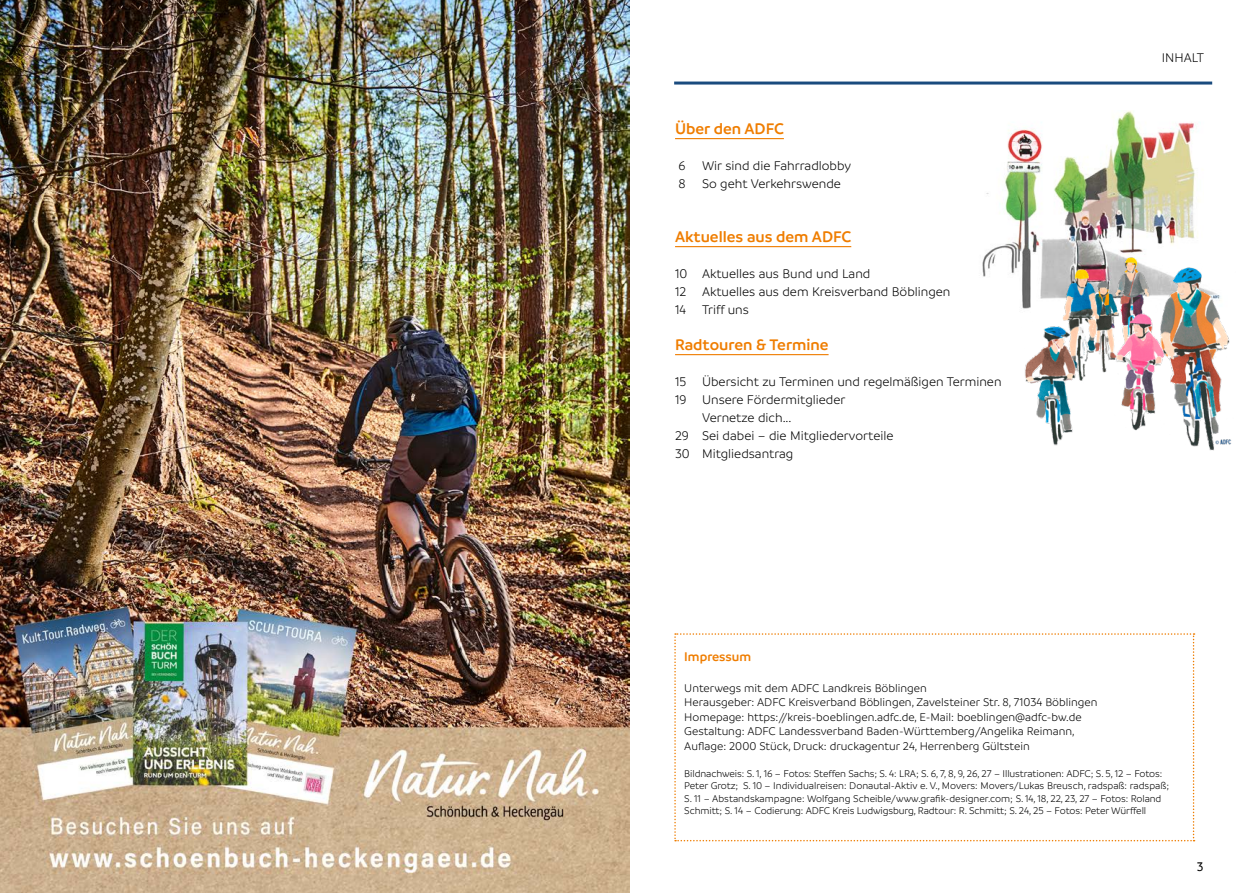
<style>
.page{position:relative;width:1259px;height:893px;background:#fff}
.page>*{position:absolute;margin:0;border:0;box-sizing:border-box;transform-origin:0 0}
.Überschrift_11pt_Unt{font:600 16.5px "Branding";color:#ef7d00}
.Text_9pt_k{font:300 13.5px "Branding";color:#000}
.t1{font:600 13.5px "Branding";color:#ef7d00}
.t2{font:500 13.5px "Branding";color:#000}
.t3{font:300 12px/14.4px "Branding";color:#000}
.t4{font:300 10.5px/12.6px "Branding";letter-spacing:-.01em;color:#000}
</style>
<div class="page">
<img style="left:982px;top:111px;width:218px;height:166px">
<img style="left:1017px;top:251px;width:215px;height:200px">
<hr style="left:674px;top:82px;width:538px;height:3px;background:#1a4b7e">
<img style="left:0;top:0;width:629px;height:893px">
<hr style="left:675px;top:138px;width:109px;height:1px;background:#ef7d00">
<hr style="left:675px;top:246px;width:176px;height:1px;background:#ef7d00">
<hr style="left:675px;top:354px;width:153px;height:1px;background:#ef7d00">
<svg style="left:674px;top:633px;width:520px;height:208px"></svg>
<p class="Überschrift_11pt_Unt" style="left:675px;top:119px;width:110px">Über den ADFC</p>
<p class="Text_9pt_k" style="left:678px;top:158px;width:174px">6 Wir sind die Fahrradlobby</p>
<p class="Text_9pt_k" style="left:678px;top:176px;width:164px">8 So geht Verkehrswende</p>
<p class="Überschrift_11pt_Unt" style="left:675px;top:227px;width:178px">Aktuelles aus dem ADFC</p>
<p class="Text_9pt_k" style="left:675px;top:266px;width:197px">10 Aktuelles aus Bund und Land</p>
<p class="Text_9pt_k" style="left:675px;top:284px;width:277px">12 Aktuelles aus dem Kreisverband Böblingen</p>
<p class="Text_9pt_k" style="left:675px;top:302px;width:75px">14 Triff uns</p>
<p class="Überschrift_11pt_Unt" style="left:675px;top:335px;width:155px">Radtouren &amp; Termine</p>
<p class="Text_9pt_k" style="left:675px;top:374px;width:328px">15 Übersicht zu Terminen und regelmäßigen Terminen</p>
<p class="Text_9pt_k" style="left:675px;top:392px;width:172px">19 Unsere Fördermitglieder</p>
<p class="Text_9pt_k" style="left:702px;top:410px;width:91px">Vernetze dich...</p>
<p class="Text_9pt_k" style="left:675px;top:428px;width:220px">29 Sei dabei – die Mitgliedervorteile</p>
<p class="Text_9pt_k" style="left:675px;top:446px;width:120px">30 Mitgliedsantrag</p>
<p class="Text_9pt_k" style="left:1162px;top:51px;width:44px">INHALT</p>
<p class="t1" style="left:684px;top:650px;width:68px">Impressum</p>
<p class="t3" style="left:684px;top:681px;width:415px">Unterwegs mit dem ADFC Landkreis Böblingen<br>Herausgeber: ADFC Kreisverband Böblingen, Zavelsteiner Str. 8, 71034 Böblingen Homepage: https://kreis-boeblingen.adfc.de, E-Mail: boeblingen@adfc-bw.de Gestaltung: ADFC Landessverband Baden-Württemberg/Angelika Reimann, Auflage: 2000 Stück, Druck: druckagentur 24, Herrenberg Gültstein</p>
<p class="t4" style="left:684px;top:767px;width:486px">Bildnachweis: S. 1, 16 – Fotos: Steffen Sachs; S. 4: LRA; S. 6, 7, 8, 9, 26, 27 – Illustrationen: ADFC; S. 5, 12 – Fotos:<br>Peter Grotz; S. 10 – Individualreisen: Donautal-Aktiv e. V., Movers: Movers/Lukas Breusch, radspaß: radspaß; S. 11 – Abstandskampagne: Wolfgang Scheible/www.grafik-designer.com; S. 14, 18, 22, 23, 27 – Fotos: Roland Schmitt; S. 14 – Codierung: ADFC Kreis Ludwigsburg, Radtour: R. Schmitt; S. 24, 25 – Fotos: Peter Würffell</p>
<p class="t2" style="left:1197px;top:860px;width:8px">3</p>
</div>
